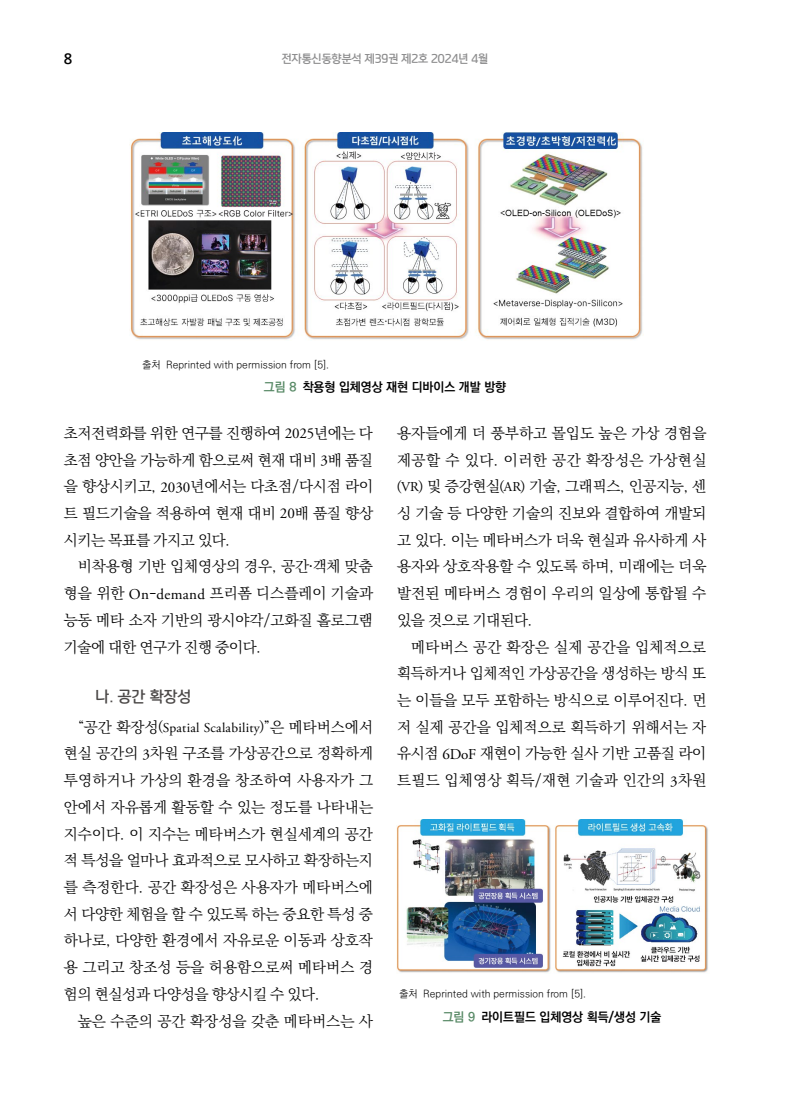
<style>
.page{position:relative;width:800px;height:1106px;background:#fff}
.page>*{position:absolute;margin:0;border:0;box-sizing:border-box;transform-origin:0 0}
.t1{font:15px/26.7px "Ko Pub World Batang PL";letter-spacing:-.005em;color:#000;text-align:justify}
.t2{font:600 15px "Open Sans";color:#000}
.t3{font:14.7px "paybooc OTF Bold";color:#4c4948}
.t4{font:13.5px "Adobe Garamond Pro";letter-spacing:.02em;color:#000}
.t5{font:12.75px "Ko Pub World Dotum PB";color:#000}
.t6{font:10.95px "paybooc OTF Bold";color:#8d8d8e}
.t7{font:10.2px "Ko Pub World Dotum PL";color:#000}
.s1{color:#5a8b68}
.s2{font-family:"Adobe Garamond Pro"}
.s3{font-family:"Ko Pub World Batang PL";font-size:15px}
.s4{font-family:"Ko Pub World Batang PL"}
.s5{font-size:13.5px}
.s6{font-family:"Adobe Garamond Pro";font-size:13.5px}
</style>
<div class="page">
<img style="left:130px;top:132px;width:513px;height:208px">
<img style="left:396px;top:819px;width:312px;height:154px">
<p class="t2" style="left:64px;top:48px;width:10px">8</p>
<p class="t6" style="left:282px;top:52px;width:208px">전자통신동향분석 제39권 제2호 2024년 4월</p>
<p class="t7" style="left:142px;top:357px;width:188px">출처 Reprinted with permission from [5].</p>
<p class="t5" style="left:264px;top:378px;width:244px"><span class="s1">그림 8</span> 착용형 입체영상 재현 디바이스 개발 방향</p>
<p class="t1" style="left:64px;top:420px;width:311px">초저전력화를 위한 연구를 진행하여 <span class="s2">2025</span>년에는 다 초점 양안을 가능하게 함으로써 현재 대비 <span class="s2">3</span>배 품질 을 향상시키고, <span class="s2">2030</span>년에서는 다초점/다시점 라이 트 필드기술을 적용하여 현재 대비 <span class="s2">20</span>배 품질 향상 시키는 목표를 가지고 있다.</p>
<p class="t1" style="left:64px;top:553px;width:311px;text-indent:14px">비착용형 기반 입체영상의 경우, 공간〮객체 맞춤 형을 위한 <span class="s2">On</span>-<span class="s2">demand</span> 프리폼 디스플레이 기술과 능동 메타 소자 기반의 광시야각/고화질 홀로그램 기술에 대한 연구가 진행 중이다.</p>
<p class="t3" style="left:96px;top:687px;width:97px">나. 공간 확장성</p>
<p class="t4" style="left:78px;top:719px;width:296px"><span class="s3">“공간 확장성</span><span class="s4">(</span>Spatial Scalability<span class="s4">)</span><span class="s3">”은 메타버스에서</span></p>
<p class="t1" style="left:64px;top:740px;width:311px">현실 공간의 <span class="s2">3</span>차원 구조를 가상공간으로 정확하게 투영하거나 가상의 환경을 창조하여 사용자가 그 안에서 자유롭게 활동할 수 있는 정도를 나타내는 지수이다. 이 지수는 메타버스가 현실세계의 공간 적 특성을 얼마나 효과적으로 모사하고 확장하는지 를 측정한다. 공간 확장성은 사용자가 메타버스에 서 다양한 체험을 할 수 있도록 하는 중요한 특성 중 하나로, 다양한 환경에서 자유로운 이동과 상호작 용 그리고 창조성 등을 허용함으로써 메타버스 경 험의 현실성과 다양성을 향상시킬 수 있다.</p>
<p class="t1" style="left:78px;top:1007px;width:296px">높은 수준의 공간 확장성을 갖춘 메타버스는 사</p>
<p class="t1" style="left:397px;top:420px;width:311px">용자들에게 더 풍부하고 몰입도 높은 가상 경험을 제공할 수 있다. 이러한 공간 확장성은 가상현실 <span class="s5">(</span><span class="s6">VR</span><span class="s5">)</span> 및 증강현실<span class="s5">(</span><span class="s6">AR</span><span class="s5">)</span> 기술, 그래픽스, 인공지능, 센 싱 기술 등 다양한 기술의 진보와 결합하여 개발되 고 있다. 이는 메타버스가 더욱 현실과 유사하게 사 용자와 상호작용할 수 있도록 하며, 미래에는 더욱 발전된 메타버스 경험이 우리의 일상에 통합될 수 있을 것으로 기대된다.</p>
<p class="t1" style="left:397px;top:634px;width:311px;text-indent:14px">메타버스 공간 확장은 실제 공간을 입체적으로 획득하거나 입체적인 가상공간을 생성하는 방식 또 는 이들을 모두 포함하는 방식으로 이루어진다. 먼 저 실제 공간을 입체적으로 획득하기 위해서는 자 유시점 <span class="s2">6DoF</span> 재현이 가능한 실사 기반 고품질 라이 트필드 입체영상 획득/재현 기술과 인간의 <span class="s2">3</span>차원</p>
<p class="t7" style="left:399px;top:987px;width:188px">출처 Reprinted with permission from [5].</p>
<p class="t5" style="left:442px;top:1007px;width:220px"><span class="s1">그림 9</span> 라이트필드 입체영상 획득/생성 기술</p>
</div>
